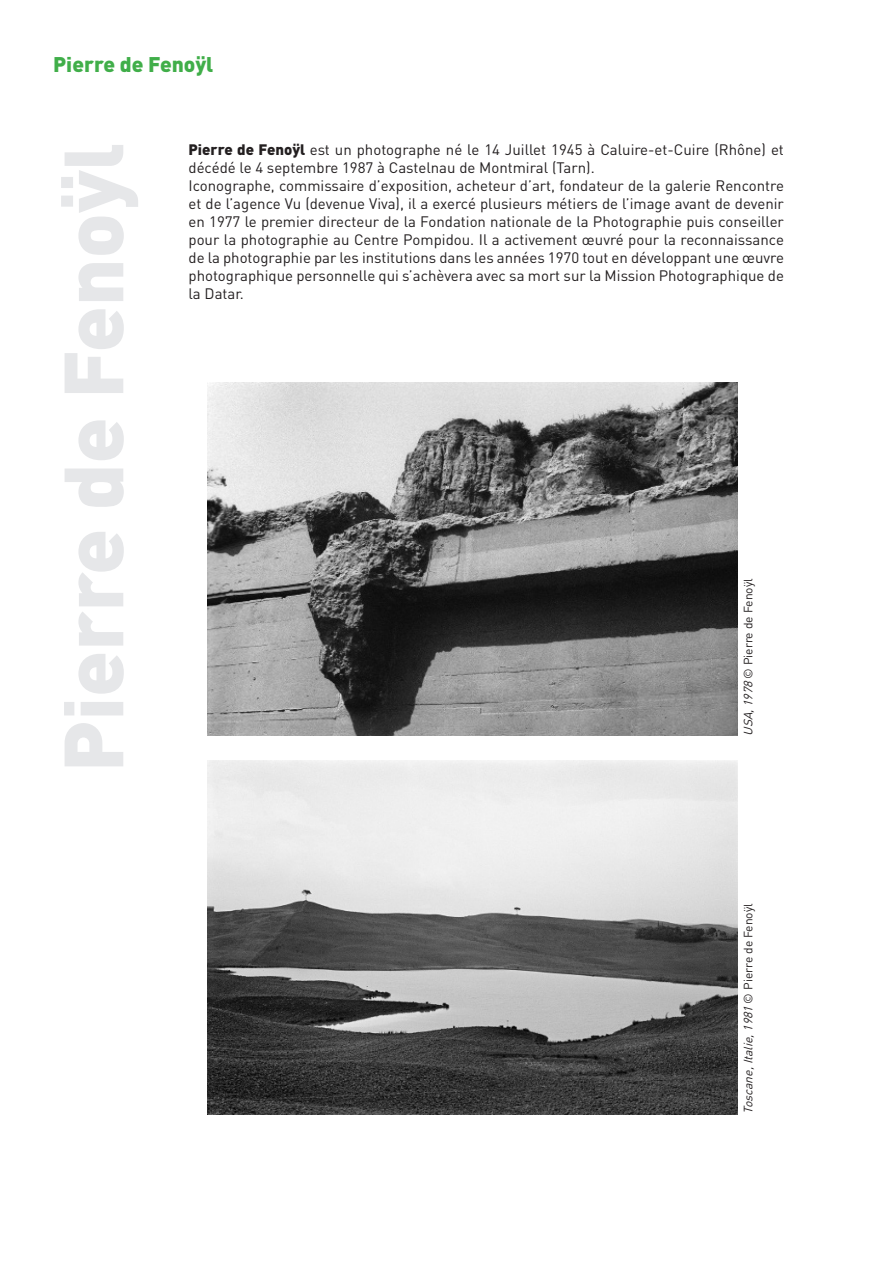
<style>
.page{position:relative;width:893px;height:1263px;background:#fff}
.page>*{position:absolute;margin:0;border:0;box-sizing:border-box;transform-origin:0 0}
.t1{font:900 82.5px "DIN";color:#e6e7e9}
.t2{font:900 21px "DIN";color:#40ae49}
.t3{font:15px/18px "DIN";color:#231f20}
.t4{font:italic 12px "DIN";color:#231f20}
.t5{font:12px "DIN";color:#231f20}
.s1{font-weight:900}
.s2{font-style:italic}
.s3{font-style:normal}
</style>
<div class="page">
<img style="left:207px;top:760px;width:531px;height:354px">
<img style="left:207px;top:382px;width:531px;height:354px">
<p class="t2" style="left:53px;top:50px;width:162px">Pierre de Fenoÿl</p>
<p class="t1" style="left:38px;top:772px;width:631px;rotate:-90deg">Pierre de Fenoÿl</p>
<p class="t3" style="left:189px;top:140px;width:597px"><span class="s1">Pierre de Fenoÿl</span> est un photographe né le 14 Juillet 1945 à Caluire-et-Cuire (Rhône) et décédé le 4 septembre 1987 à Castelnau de Montmiral (Tarn).</p>
<p class="t3" style="left:189px;top:176px;width:597px;text-align:justify">Iconographe, commissaire d’exposition, acheteur d’art, fondateur de la galerie Rencontre et de l’agence Vu (devenue Viva), il a exercé plusieurs métiers de l’image avant de devenir en 1977 le premier directeur de la Fondation nationale de la Photographie puis conseiller pour la photographie au Centre Pompidou. Il a activement œuvré pour la reconnaissance de la photographie par les institutions dans les années 1970 tout en développant une œuvre photographique personnelle qui s’achèvera avec sa mort sur la Mission Photographique de la Datar.</p>
<p class="t5" style="left:741px;top:735px;width:159px;rotate:-90deg"><span class="s2">USA,1978</span>© Pierre de Fenoÿl</p>
<p class="t4" style="left:741px;top:1113px;width:212px;rotate:-90deg">Toscane,Italie,1981<span class="s3">© P i e r re d e Fe n o ÿ l</span></p>
</div>
